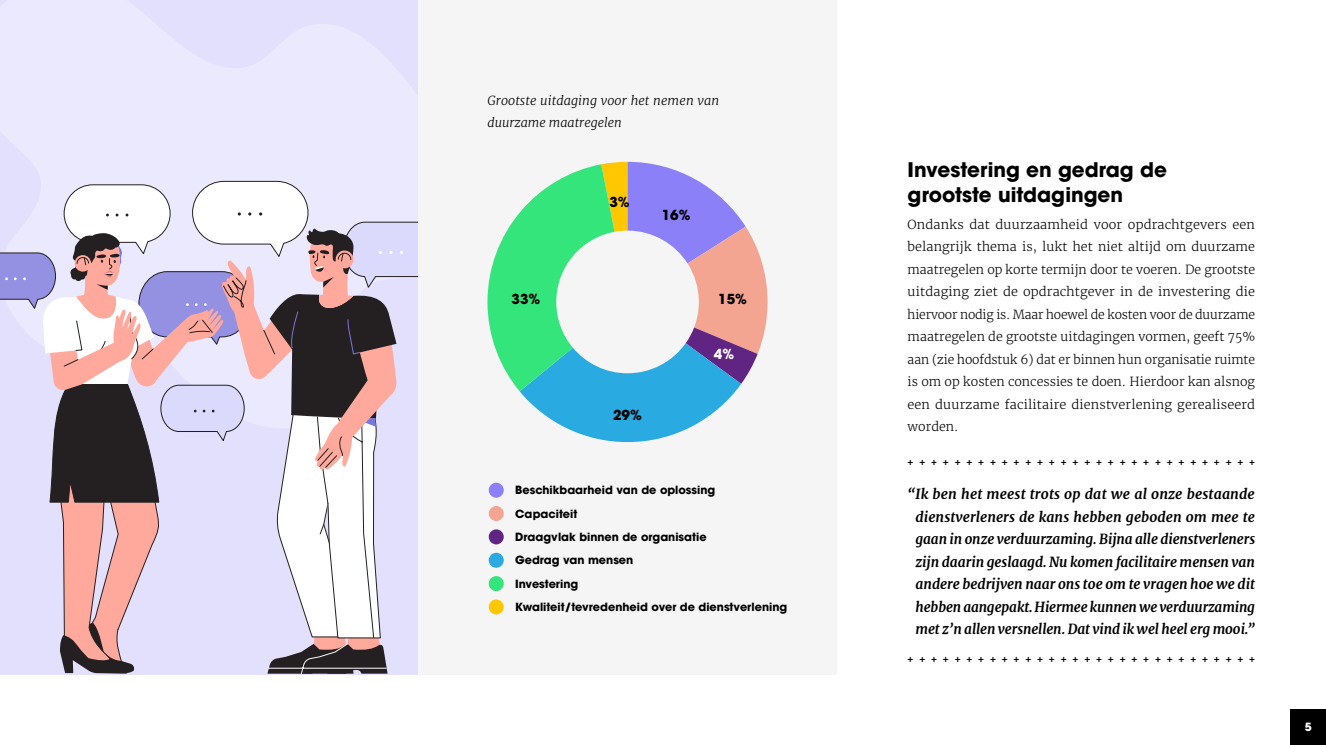
<style>
.page{position:relative;width:1326px;height:745px;background:#fff}
.page>*{position:absolute;margin:0;border:0;box-sizing:border-box;transform-origin:0 0}
.Kop_2{font:700 20px/25px "ITC Avant Garde Pro";color:#000}
.Basis_tekst{font:italic 700 13.75px/22.5px "Merriweather";letter-spacing:-.005em;color:#000;text-align:center}
.Kop_3{font:700 13.75px "ITC Avant Garde Pro";color:#000}
.Kop_3-2{font:700 13.75px "ITC Avant Garde Pro";color:#fff}
.Basis_tekst-2{font:300 12.5px/22.5px "Merriweather";letter-spacing:.01em;color:#000;text-align:justify}
.Basistekst_bold{font:italic 300 12.5px/22.5px "Merriweather";letter-spacing:.005em;color:#000}
.Figuren_titels{font:700 11.25px "ITC Avant Garde Pro";color:#000}
.t1{font:700 11.25px "ITC Avant Garde Pro";color:#fff}
.Basis_tekst-3{font:500 10px "ITC Avant Garde Pro";color:#000}
</style>
<div class="page">
<svg style="left:0;top:0;width:418px;height:181px;background:#e8e7fc"></svg>
<svg style="left:0;top:181px;width:418px;height:492px"></svg>
<div style="left:418px;top:0;width:418px;height:673px;background:#f5f5f5"></div>
<div style="left:488px;top:482px;width:15px;height:15px;background:#8b80f8;border-radius:50%"></div>
<div style="left:488px;top:505px;width:15px;height:15px;background:#f3a591;border-radius:50%"></div>
<div style="left:488px;top:529px;width:15px;height:15px;background:#602583;border-radius:50%"></div>
<div style="left:488px;top:552px;width:15px;height:15px;background:#29aae1;border-radius:50%"></div>
<div style="left:488px;top:575px;width:15px;height:15px;background:#34e57b;border-radius:50%"></div>
<div style="left:488px;top:599px;width:15px;height:15px;background:#ffc700;border-radius:50%"></div>
<svg style="left:487px;top:162px;width:280px;height:280px"></svg>
<div style="left:1290px;top:709px;width:35px;height:35px;background:#000"></div>
<p class="Basistekst_bold" style="left:487px;top:89px;width:233px">Grootste uitdaging voor het nemen van duurzame maatregelen</p>
<p class="Kop_3" style="left:511px;top:290px;width:30px">33%</p>
<p class="Kop_3" style="left:609px;top:192px;width:22px">3%</p>
<p class="Kop_3" style="left:661px;top:206px;width:30px">16%</p>
<p class="Kop_3" style="left:613px;top:405px;width:30px">29%</p>
<p class="Kop_3" style="left:718px;top:290px;width:30px">15%</p>
<p class="Kop_3-2" style="left:714px;top:344px;width:22px">4%</p>
<p class="Figuren_titels" style="left:515px;top:482px;width:202px">Beschikbaarheid van de oplossing</p>
<p class="Figuren_titels" style="left:515px;top:505px;width:64px">Capaciteit</p>
<p class="Figuren_titels" style="left:515px;top:529px;width:193px">Draagvlak binnen de organisatie</p>
<p class="Figuren_titels" style="left:515px;top:552px;width:120px">Gedrag van mensen</p>
<p class="Figuren_titels" style="left:515px;top:575px;width:65px">Investering</p>
<p class="Figuren_titels" style="left:515px;top:599px;width:274px">Kwaliteit/tevredenheid over de dienstverlening</p>
<p class="Kop_2" style="left:907px;top:156px;width:261px">Investering en gedrag de grootste uitdagingen</p>
<p class="Basis_tekst-2" style="left:907px;top:213px;width:349px">Ondanks dat duurzaamheid voor opdrachtgevers een belangrijk thema is, lukt het niet altijd om duurzame maatregelen op korte termijn door te voeren. De grootste uitdaging ziet de opdrachtgever in de investering die hiervoor nodig is. Maar hoewel de kosten voor de duurzame maatregelen de grootste uitdagingen vormen, geeft 75% aan (zie hoofdstuk 6) dat er binnen hun organisatie ruimte is om op kosten concessies te doen. Hierdoor kan alsnog een duurzame facilitaire dienstverlening gerealiseerd worden.</p>
<p class="Basis_tekst-3" style="left:907px;top:455px;width:349px">++++++++++++++++++++++++++++++</p>
<p class="Basis_tekst" style="left:907px;top:482px;width:349px">“Ik ben het meest trots op dat we al onze bestaande dienstverleners de kans hebben geboden om mee te gaan in onze verduurzaming. Bijna alle dienstverleners zijn daarin geslaagd. Nu komen facilitaire mensen van andere bedrijven naar ons toe om te vragen hoe we dit hebben aangepakt. Hiermee kunnen we verduurzaming met z’n allen versnellen. Dat vind ik wel heel erg mooi.”</p>
<p class="Basis_tekst-3" style="left:907px;top:651px;width:349px">++++++++++++++++++++++++++++++</p>
<p class="t1" style="left:1304px;top:719px;width:8px">5</p>
</div>
